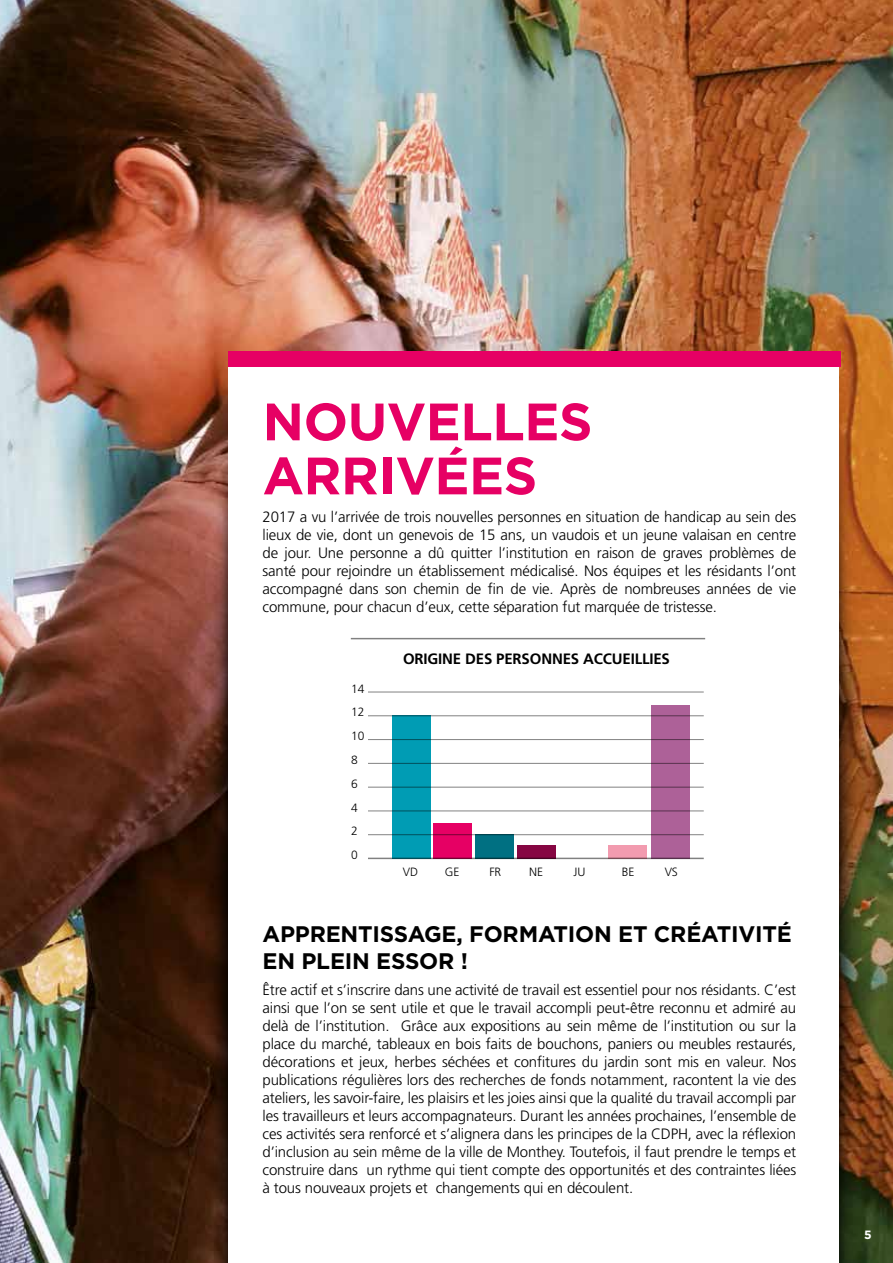
<style>
.page{position:relative;width:893px;height:1263px;background:#fff}
.page>*{position:absolute;margin:0;border:0;box-sizing:border-box;transform-origin:0 0}
.t1{font:700 52.5px/54px "Gotham";letter-spacing:-.01em;color:#e60064}
.t2{font:700 22.5px/27px "Gotham";letter-spacing:-.01em;color:#000}
.t3{font:300 15px/18px "Frutiger";letter-spacing:-.01em;color:#000;text-align:justify}
.t4{font:700 15px "Frutiger";letter-spacing:-.01em;color:#000}
.t5{font:300 12px/23.9px "Frutiger";letter-spacing:-.01em;color:#000}
.t6{font:700 12px "Gotham";color:#fff}
</style>
<div class="page">
<img style="left:0;top:0;width:893px;height:1263px">
<img style="left:839px;top:361px;width:28px;height:902px">
<img style="left:200px;top:361px;width:27px;height:902px">
<div style="left:229px;top:361px;width:610px;height:902px;background:#fff"></div>
<hr style="left:351px;top:638px;width:354px;height:1px;background:#000">
<div style="left:475px;top:834px;width:39px;height:25px;background:#007082"></div>
<div style="left:608px;top:845px;width:39px;height:14px;background:#f29baf"></div>
<div style="left:651px;top:706px;width:39px;height:153px;background:#ad6198"></div>
<div style="left:517px;top:845px;width:39px;height:14px;background:#860642"></div>
<div style="left:433px;top:823px;width:39px;height:36px;background:#e60064"></div>
<div style="left:392px;top:716px;width:39px;height:143px;background:#009cb4"></div>
<hr style="left:368px;top:858px;width:336px;height:1px;background:#000">
<hr style="left:368px;top:834px;width:336px;height:1px;background:#000">
<hr style="left:368px;top:811px;width:336px;height:1px;background:#000">
<hr style="left:368px;top:787px;width:336px;height:1px;background:#000">
<hr style="left:368px;top:763px;width:336px;height:1px;background:#000">
<hr style="left:368px;top:739px;width:336px;height:1px;background:#000">
<hr style="left:368px;top:715px;width:336px;height:1px;background:#000">
<hr style="left:368px;top:692px;width:336px;height:1px;background:#000">
<div style="left:229px;top:351px;width:612px;height:15px;background:#e60064"></div>
<h1 class="t1" style="left:263px;top:394px;width:331px">NOUVELLES<br>ARRIVÉES</h1>
<p class="t3" style="left:263px;top:508px;width:535px">2017 a vu l’arrivée de trois nouvelles personnes en situation de handicap au sein des lieux de vie, dont un genevois de 15 ans, un vaudois et un jeune valaisan en centre de jour. Une personne a dû quitter l’institution en raison de graves problèmes de santé pour rejoindre un établissement médicalisé. Nos équipes et les résidants l’ont accompagné dans son chemin de fin de vie. Après de nombreuses années de vie commune, pour chacun d’eux, cette séparation fut marquée de tristesse.</p>
<p class="t5" style="left:351px;top:676px;width:15px">14<br>12</p>
<p class="t5" style="left:351px;top:724px;width:15px">10<br>8<br>6<br>4<br>2<br>0</p>
<p class="t4" style="left:403px;top:650px;width:268px">ORIGINE DES PERSONNES ACCUEILLIES</p>
<p class="t5" style="left:403px;top:860px;width:17px">VD</p>
<p class="t5" style="left:445px;top:860px;width:16px">GE</p>
<p class="t5" style="left:489px;top:860px;width:13px">FR</p>
<p class="t5" style="left:529px;top:860px;width:15px">NE</p>
<p class="t5" style="left:573px;top:860px;width:13px">JU</p>
<p class="t5" style="left:622px;top:860px;width:14px">BE</p>
<p class="t5" style="left:665px;top:860px;width:15px">VS</p>
<h2 class="t2" style="left:263px;top:920px;width:531px">APPRENTISSAGE, FORMATION ET CRÉATIVITÉ<br>EN PLEIN ESSOR !</h2>
<p class="t3" style="left:263px;top:981px;width:535px">Être actif et s’inscrire dans une activité de travail est essentiel pour nos résidants. C’est ainsi que l’on se sent utile et que le travail accompli peut-être reconnu et admiré au delà de l’institution. Grâce aux expositions au sein même de l’institution ou sur la place du marché, tableaux en bois faits de bouchons, paniers ou meubles restaurés, décorations et jeux, herbes séchées et confitures du jardin sont mis en valeur. Nos publications régulières lors des recherches de fonds notamment, racontent la vie des ateliers, les savoir-faire, les plaisirs et les joies ainsi que la qualité du travail accompli par les travailleurs et leurs accompagnateurs. Durant les années prochaines, l’ensemble de ces activités sera renforcé et s’alignera dans les principes de la CDPH, avec la réflexion d’inclusion au sein même de la ville de Monthey. Toutefois, il faut prendre le temps et construire dans un rythme qui tient compte des opportunités et des contraintes liées à tous nouveaux projets et changements qui en découlent.</p>
<p class="t6" style="left:864px;top:1227px;width:9px">5</p>
</div>
